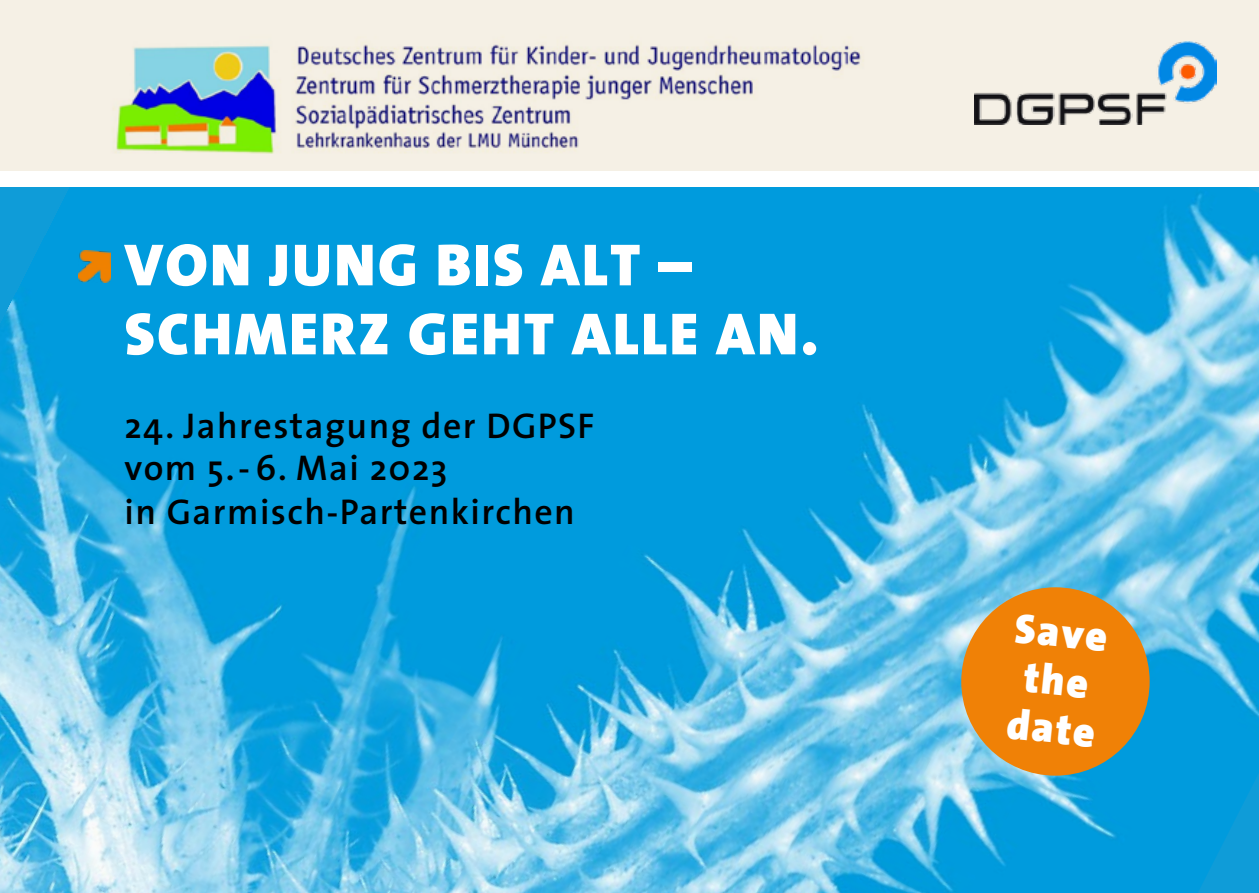
<style>
.page{position:relative;width:1259px;height:893px;background:#fff}
.page>*{position:absolute;margin:0;border:0;box-sizing:border-box;transform-origin:0 0}
.t1{font:900 60px/69px "The Sans B9";letter-spacing:.04em;color:#fff}
.t2{font:900 42px/48px "The Sans B9";color:#fff}
.t3{font:600 36px/42.6px "The Sans";letter-spacing:.04em;color:#000}
</style>
<div class="page">
<img style="left:0;top:187px;width:1259px;height:706px">
<div style="left:0;top:0;width:1259px;height:170px;background:#f5f0e5"></div>
<img style="left:974px;top:42px;width:242px;height:82px">
<img style="left:79px;top:250px;width:31px;height:33px">
<div style="left:961px;top:587px;width:188px;height:189px;background:#f08106;border-radius:50%"></div>
<img style="left:113px;top:44px;width:748px;height:110px">
<p class="t1" style="left:124px;top:232px;width:695px">VON JUNG BIS ALT –<br>SCHMERZ GEHT ALLE AN.</p>
<p class="t3" style="left:124px;top:404px;width:471px">24. Jahrestagung der DGPSF vom 5. - 6. Mai 2023<br>in Garmisch-Partenkirchen</p>
<p class="t2" style="left:1017px;top:605px;width:94px;rotate:6deg">Save the date</p>
</div>
